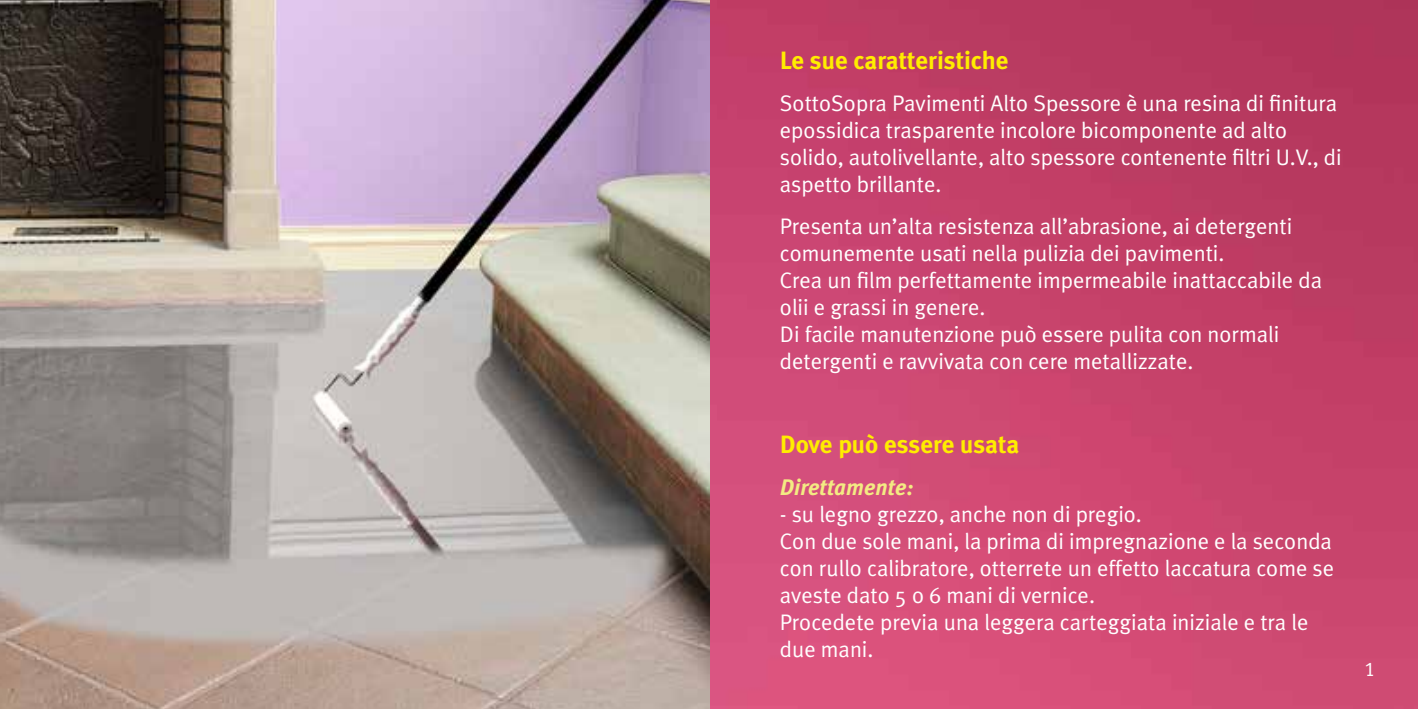
<style>
.page{position:relative;width:1418px;height:709px;background:#fff}
.page>*{position:absolute;margin:0;border:0;box-sizing:border-box;transform-origin:0 0}
.t1{font:700 25px "Meta Plus";color:#ffed00}
.t2{font:22.5px/27px "Meta Plus Normal";color:#fff}
.t3{font:italic 700 22.5px "Meta Plus";color:#f3eb83}
.t4{font:20px "Meta Plus Normal Caps";color:#fff}
</style>
<div class="page">
<div style="left:0;top:0;width:1417px;height:709px;background:linear-gradient(to bottom,#b7385f,#d9517b)"></div>
<img style="left:0;top:0;width:709px;height:709px">
<p class="t1" style="left:780px;top:46px;width:230px">Le sue caratteristiche</p>
<p class="t2" style="left:780px;top:89px;width:563px">SottoSopra Pavimenti Alto Spessore è una resina di finitura epossidica trasparente incolore bicomponente ad alto solido, autolivellante, alto spessore contenente filtri U.V., di aspetto brillante.</p>
<p class="t2" style="left:780px;top:212px;width:543px">Presenta un’alta resistenza all’abrasione, ai detergenti comunemente usati nella pulizia dei pavimenti.<br>Crea un film perfettamente impermeabile inattaccabile da olii e grassi in genere.<br>Di facile manutenzione può essere pulita con normali detergenti e ravvivata con cere metallizzate.</p>
<p class="t1" style="left:780px;top:430px;width:241px">Dove può essere usata</p>
<p class="t3" style="left:780px;top:474px;width:135px">Direttamente:</p>
<p class="t2" style="left:780px;top:500px;width:555px">- su legno grezzo, anche non di pregio.<br>Con due sole mani, la prima di impregnazione e la seconda con rullo calibratore, otterrete un effetto laccatura come se aveste dato 5 o 6 mani di vernice.<br>Procedete previa una leggera carteggiata iniziale e tra le due mani.</p>
<p class="t4" style="left:1364px;top:657px;width:12px">1</p>
</div>
